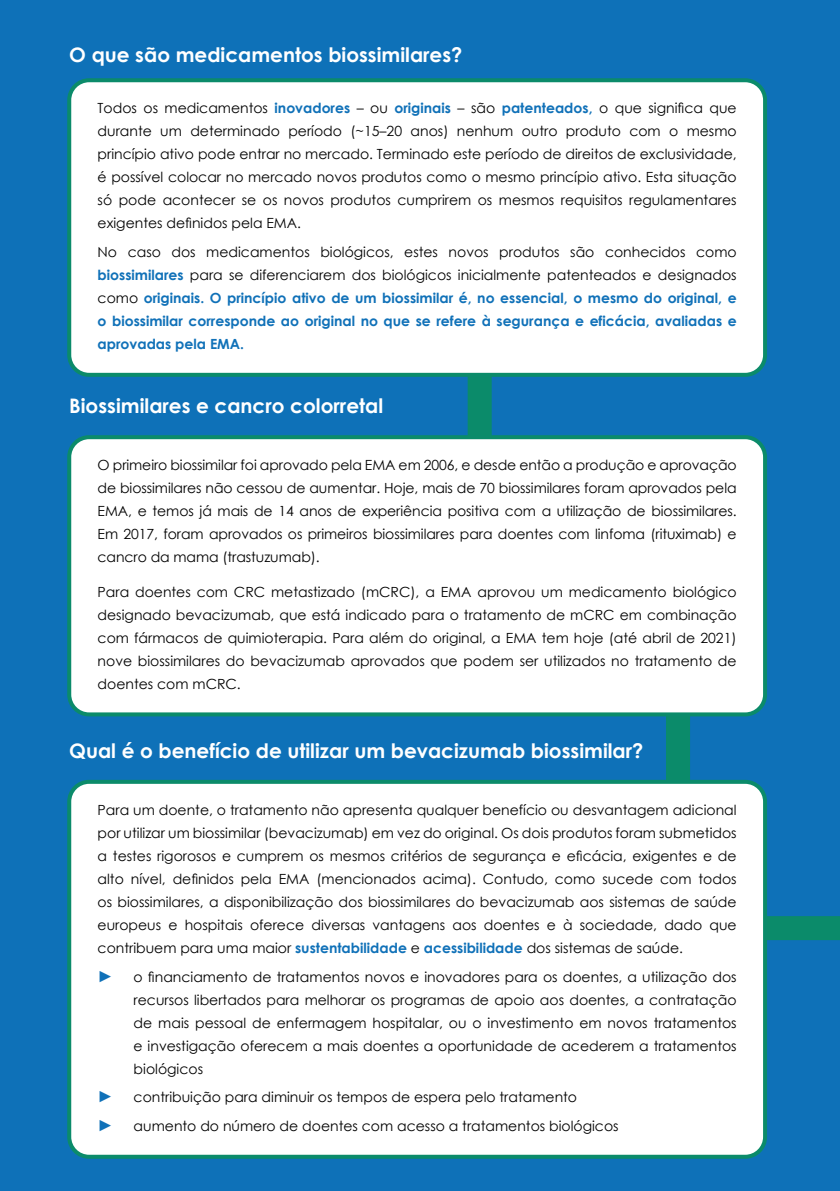
<style>
.page{position:relative;width:840px;height:1191px;background:#fff}
.page>*{position:absolute;margin:0;border:0;box-sizing:border-box;transform-origin:0 0}
.t1{font:700 20px "Century Gothic";color:#fff}
.t2{font:16px "Arial";color:#1071b8}
.t3{font:14px/23px "Century Gothic";color:#000;text-align:justify}
.t4{font:700 14px/23px "Century Gothic";color:#1071b8;text-align:justify}
.s1{font-weight:700;color:#1071b8}
.s2{font-weight:400;color:#000}
</style>
<div class="page">
<div style="left:0;top:0;width:839px;height:1191px;background:#0e71b8"></div>
<div style="left:467px;top:367px;width:24px;height:83px;background:#0b8b6a"></div>
<div style="left:665px;top:705px;width:24px;height:83px;background:#0b8b6a"></div>
<div style="left:755px;top:916px;width:84px;height:24px;background:#0b8b6a"></div>
<div style="left:69px;top:80px;width:695px;height:295px;background:#fff;border-radius:17px"></div>
<div style="left:67px;top:78px;width:699px;height:299px;border:4px solid #0b8b6a;border-radius:20px"></div>
<div style="left:69px;top:437px;width:695px;height:277px;background:#fff;border-radius:17px"></div>
<div style="left:67px;top:435px;width:699px;height:281px;border:4px solid #0b8b6a;border-radius:20px"></div>
<div style="left:69px;top:782px;width:695px;height:374px;background:#fff;border-radius:17px"></div>
<div style="left:67px;top:780px;width:699px;height:378px;border:4px solid #0b8b6a;border-radius:20px"></div>
<h1 class="t1" style="left:69px;top:46px;width:394px">O que são medicamentos biossimilares?</h1>
<p class="t3" style="left:98px;top:97px;width:640px">Todos os medicamentos <span class="s1">inovadores</span> – ou <span class="s1">originais</span> – são <span class="s1">patenteados,</span> o que significa que durante um determinado período (~15–20 anos) nenhum outro produto com o mesmo princípio ativo pode entrar no mercado. Terminado este período de direitos de exclusividade, é possível colocar no mercado novos produtos como o mesmo princípio ativo. Esta situação só pode acontecer se os novos produtos cumprirem os mesmos requisitos regulamentares exigentes definidos pela EMA.</p>
<p class="t4" style="left:98px;top:241px;width:640px"><span class="s2">No caso dos medicamentos biológicos, estes novos produtos são conhecidos como </span>biossimilares <span class="s2">para se diferenciarem dos biológicos inicialmente patenteados e designados como</span> originais. O princípio ativo de um biossimilar é, no essencial, o mesmo do original, e o biossimilar corresponde ao original no que se refere à segurança e eficácia, avaliadas e aprovadas pela EMA.</p>
<h1 class="t1" style="left:69px;top:397px;width:315px">Biossimilares e cancro colorretal</h1>
<p class="t3" style="left:98px;top:453px;width:640px">O primeiro biossimilar foi aprovado pela EMA em 2006, e desde então a produção e aprovação de biossimilares não cessou de aumentar. Hoje, mais de 70 biossimilares foram aprovados pela EMA, e temos já mais de 14 anos de experiência positiva com a utilização de biossimilares.<br>Em 2017, foram aprovados os primeiros biossimilares para doentes com linfoma (rituximab) e cancro da mama (trastuzumab).</p>
<p class="t3" style="left:98px;top:580px;width:640px">Para doentes com CRC metastizado (mCRC), a EMA aprovou um medicamento biológico designado bevacizumab, que está indicado para o tratamento de mCRC em combinação com fármacos de quimioterapia. Para além do original, a EMA tem hoje (até abril de 2021) nove biossimilares do bevacizumab aprovados que podem ser utilizados no tratamento de doentes com mCRC.</p>
<h1 class="t1" style="left:69px;top:741px;width:575px">Qual é o benefício de utilizar um bevacizumab biossimilar?</h1>
<p class="t3" style="left:98px;top:798px;width:640px">Para um doente, o tratamento não apresenta qualquer benefício ou desvantagem adicional por utilizar um biossimilar (bevacizumab) em vez do original. Os dois produtos foram submetidos a testes rigorosos e cumprem os mesmos critérios de segurança e eficácia, exigentes e de alto nível, definidos pela EMA (mencionados acima). Contudo, como sucede com todos os biossimilares, a disponibilização dos biossimilares do bevacizumab aos sistemas de saúde europeus e hospitais oferece diversas vantagens aos doentes e à sociedade, dado que contribuem para uma maior <span class="s1">sustentabilidade</span> e <span class="s1">acessibilidade</span> dos sistemas de saúde.</p>
<p class="t2" style="left:98px;top:965px;width:17px">►</p>
<p class="t3" style="left:134px;top:965px;width:604px">o financiamento de tratamentos novos e inovadores para os doentes, a utilização dos recursos libertados para melhorar os programas de apoio aos doentes, a contratação de mais pessoal de enfermagem hospitalar, ou o investimento em novos tratamentos e investigação oferecem a mais doentes a oportunidade de acederem a tratamentos biológicos</p>
<p class="t2" style="left:98px;top:1086px;width:17px">►</p>
<p class="t3" style="left:134px;top:1085px;width:444px">contribuição para diminuir os tempos de espera pelo tratamento</p>
<p class="t2" style="left:98px;top:1115px;width:17px">►</p>
<p class="t3" style="left:134px;top:1114px;width:486px">aumento do número de doentes com acesso a tratamentos biológicos</p>
</div>
